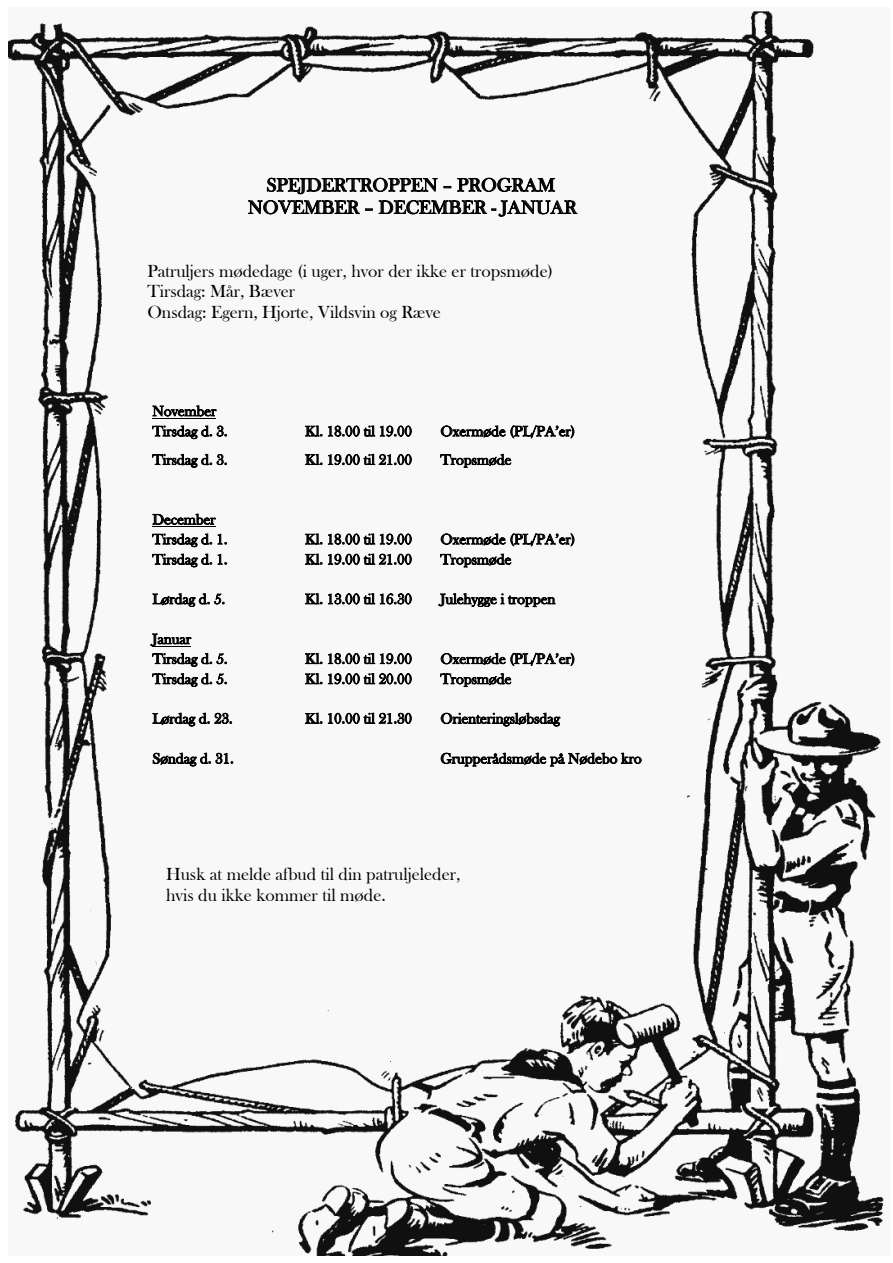
<style>
.page{position:relative;width:893px;height:1263px;background:#fff}
.page>*{position:absolute;margin:0;border:0;box-sizing:border-box;transform-origin:0 0}
.t1{font:19.05px/22.4px "Bask Old Face";letter-spacing:.005em;color:#000;text-align:center}
.t2{font:18px/20.7px "Bask Old Face";color:#000}
.t3{font:14.85px/20.1px "Bask Old Face";letter-spacing:-.005em;color:#000}
</style>
<div class="page">
<img style="left:9px;top:11px;width:875px;height:1244px">
<hr style="left:152px;top:418px;width:64px;height:1px;background:#000">
<hr style="left:152px;top:526px;width:63px;height:1px;background:#000">
<hr style="left:152px;top:646px;width:39px;height:1px;background:#000">
<p class="t1" style="left:248px;top:174px;width:330px">SPEJDERTROPPEN – PROGRAM<br>NOVEMBER – DECEMBER - JANUAR</p>
<p class="t2" style="left:147px;top:261px;width:407px">Patruljers mødedage (i uger, hvor der ikke er tropsmøde)<br>Tirsdag: Mår, Bæver<br>Onsdag: Egern, Hjorte, Vildsvin og Ræve</p>
<p class="t3" style="left:152px;top:401px;width:77px">November<br>Tirsdag d. 3.</p>
<p class="t3" style="left:152px;top:450px;width:77px">Tirsdag d. 3.</p>
<p class="t3" style="left:152px;top:510px;width:77px">December<br>Tirsdag d. 1.<br>Tirsdag d. 1.</p>
<p class="t3" style="left:152px;top:589px;width:74px">Lørdag d. 5.</p>
<p class="t3" style="left:152px;top:629px;width:77px">Januar<br>Tirsdag d. 5.<br>Tirsdag d. 5.</p>
<p class="t3" style="left:152px;top:709px;width:82px">Lørdag d. 23.</p>
<p class="t3" style="left:152px;top:749px;width:83px">Søndag d. 31.</p>
<p class="t3" style="left:305px;top:421px;width:108px">Kl. 18.00 til 19.00</p>
<p class="t3" style="left:440px;top:421px;width:136px">Oxermøde (PL/PA’er)</p>
<p class="t3" style="left:305px;top:450px;width:108px">Kl. 19.00 til 21.00</p>
<p class="t3" style="left:305px;top:529px;width:108px">Kl. 18.00 til 19.00<br>Kl. 19.00 til 21.00</p>
<p class="t3" style="left:305px;top:589px;width:108px">Kl. 13.00 til 16.30</p>
<p class="t3" style="left:305px;top:649px;width:108px">Kl. 18.00 til 19.00<br>Kl. 19.00 til 20.00</p>
<p class="t3" style="left:305px;top:709px;width:108px">Kl. 10.00 til 21.30</p>
<p class="t3" style="left:440px;top:450px;width:72px">Tropsmøde</p>
<p class="t3" style="left:440px;top:529px;width:136px">Oxermøde (PL/PA’er)<br>Tropsmøde</p>
<p class="t3" style="left:440px;top:589px;width:116px">Julehygge i troppen</p>
<p class="t3" style="left:440px;top:649px;width:136px">Oxermøde (PL/PA’er)<br>Tropsmøde</p>
<p class="t3" style="left:440px;top:709px;width:121px">Orienteringsløbsdag</p>
<p class="t3" style="left:440px;top:749px;width:203px">Grupperådsmøde på Nødebo kro</p>
<p class="t2" style="left:166px;top:864px;width:296px">Husk at melde afbud til din patruljeleder, hvis du ikke kommer til møde.</p>
</div>
